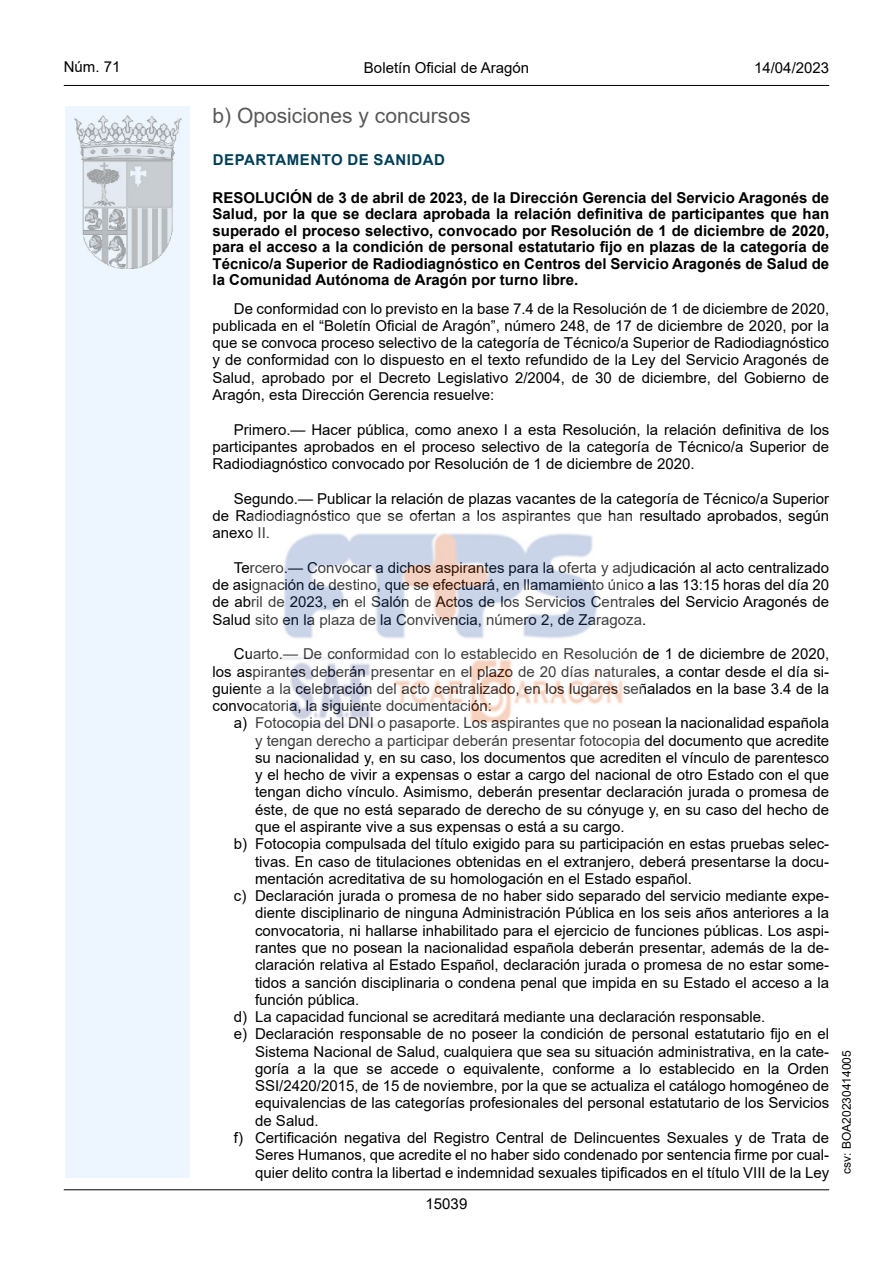
<style>
.page{position:relative;width:893px;height:1263px;background:#fff}
.page>*{position:absolute;margin:0;border:0;box-sizing:border-box;transform-origin:0 0}
.Sub_Seccion{font:21px "Arial";color:#585857}
.Sangrado_01{font:15px/17.2px "Arial";color:#000;text-align:justify}
.inicio_de_parrafo{font:15px/17.2px "Arial";color:#000;text-align:justify}
.Titulo_text{font:700 15px/16.5px "Arial";color:#000;text-align:justify}
.estilo_head-c{font:15px "Arial";color:#000}
.emisor_text{font:15px "Arial Bold MT2";letter-spacing:.035em;color:#003f58}
.estilo_head-d{font:15px "Arial MT2";color:#000}
.estilo_head-i{font:15px "Arial MT2";color:#000}
.numero_pagina{font:15px "Arial MT2";color:#000}
.estilo_head-i-2{font:12px "Arial MT2";color:#000}
.s1{font-family:"Arial Bold MT2";font-weight:400}
</style>
<div class="page">
<div style="left:65px;top:106px;width:125px;height:1072px;background:#edf6fe"></div>
<img style="left:75px;top:115px;width:106px;height:153px">
<hr style="left:64px;top:85px;width:765px;height:1px;background:#000">
<hr style="left:64px;top:1189px;width:765px;height:1px;background:#000">
<img style="left:279px;top:533px;width:344px;height:194px">
<p class="estilo_head-i" style="left:64px;top:57px;width:58px">Núm. 71</p>
<p class="estilo_head-c" style="left:364px;top:57px;width:167px">Boletín Oficial de Aragón</p>
<p class="estilo_head-d" style="left:754px;top:57px;width:77px">14/04/2023</p>
<h4 class="Sub_Seccion" style="left:213px;top:101px;width:259px">b) Oposiciones y concursos</h4>
<h5 class="emisor_text" style="left:213px;top:149px;width:234px">DEPARTAMENTO DE SANIDAD</h5>
<p class="Titulo_text" style="left:213px;top:189px;width:618px"><span class="s1">RESOLUCIÓN de 3 de abril de 2023, de la Dirección Gerencia del Servicio Aragonés de </span>Salud, por la que se declara aprobada la relación definitiva de participantes que han superado el proceso selectivo, convocado por Resolución de 1 de diciembre de 2020, para el acceso a la condición de personal estatutario fijo en plazas de la categoría de Técnico/a Superior de Radiodiagnóstico en Centros del Servicio Aragonés de Salud de la Comunidad Autónoma de Aragón por turno libre.</p>
<p class="inicio_de_parrafo" style="left:213px;top:300px;width:618px;text-indent:21px">De conformidad con lo previsto en la base 7.4 de la Resolución de 1 de diciembre de 2020, publicada en el “Boletín Oficial de Aragón”, número 248, de 17 de diciembre de 2020, por la que se convoca proceso selectivo de la categoría de Técnico/a Superior de Radiodiagnóstico y de conformidad con lo dispuesto en el texto refundido de la Ley del Servicio Aragonés de Salud, aprobado por el Decreto Legislativo 2/2004, de 30 de diciembre, del Gobierno de Aragón, esta Dirección Gerencia resuelve:</p>
<p class="inicio_de_parrafo" style="left:213px;top:421px;width:618px;text-indent:21px">Primero.— Hacer pública, como anexo I a esta Resolución, la relación definitiva de los participantes aprobados en el proceso selectivo de la categoría de Técnico/a Superior de Radiodiagnóstico convocado por Resolución de 1 de diciembre de 2020.</p>
<p class="inicio_de_parrafo" style="left:213px;top:490px;width:618px;text-indent:21px">Segundo.— Publicar la relación de plazas vacantes de la categoría de Técnico/a Superior de Radiodiagnóstico que se ofertan a los aspirantes que han resultado aprobados, según anexo II.</p>
<p class="inicio_de_parrafo" style="left:213px;top:559px;width:618px;text-indent:21px">Tercero.— Convocar a dichos aspirantes para la oferta y adjudicación al acto centralizado de asignación de destino, que se efectuará, en llamamiento único a las 13:15 horas del día 20 de abril de 2023, en el Salón de Actos de los Servicios Centrales del Servicio Aragonés de Salud sito en la plaza de la Convivencia, número 2, de Zaragoza.</p>
<p class="inicio_de_parrafo" style="left:213px;top:645px;width:618px;text-indent:21px">Cuarto.— De conformidad con lo establecido en Resolución de 1 de diciembre de 2020, los aspirantes deberán presentar en el plazo de 20 días naturales, a contar desde el día si&shy;guiente a la celebración del acto centralizado, en los lugares señalados en la base 3.4 de la convocatoria, la siguiente documentación:</p>
<p class="Sangrado_01" style="left:255px;top:714px;width:576px;text-indent:-21px">a) Fotocopia del DNI o pasaporte. Los aspirantes que no posean la nacionalidad española y tengan derecho a participar deberán presentar fotocopia del documento que acredite su nacionalidad y, en su caso, los documentos que acrediten el vínculo de parentesco y el hecho de vivir a expensas o estar a cargo del nacional de otro Estado con el que tengan dicho vínculo. Asimismo, deberán presentar declaración jurada o promesa de éste, de que no está separado de derecho de su cónyuge y, en su caso del hecho de que el aspirante vive a sus expensas o está a su cargo.</p>
<p class="Sangrado_01" style="left:255px;top:835px;width:576px;text-indent:-21px">b) Fotocopia compulsada del título exigido para su participación en estas pruebas selec&shy;tivas. En caso de titulaciones obtenidas en el extranjero, deberá presentarse la docu&shy;mentación acreditativa de su homologación en el Estado español.</p>
<p class="Sangrado_01" style="left:255px;top:887px;width:576px;text-indent:-21px">c) Declaración jurada o promesa de no haber sido separado del servicio mediante expe&shy;diente disciplinario de ninguna Administración Pública en los seis años anteriores a la convocatoria, ni hallarse inhabilitado para el ejercicio de funciones públicas. Los aspi&shy;rantes que no posean la nacionalidad española deberán presentar, además de la de&shy;claración relativa al Estado Español, declaración jurada o promesa de no estar some&shy;tidos a sanción disciplinaria o condena penal que impida en su Estado el acceso a la función pública.</p>
<p class="Sangrado_01" style="left:234px;top:1008px;width:533px">d) La capacidad funcional se acreditará mediante una declaración responsable.</p>
<p class="Sangrado_01" style="left:255px;top:1025px;width:576px;text-indent:-21px">e) Declaración responsable de no poseer la condición de personal estatutario fijo en el Sistema Nacional de Salud, cualquiera que sea su situación administrativa, en la cate&shy;goría a la que se accede o equivalente, conforme a lo establecido en la Orden SSI/2420/2015, de 15 de noviembre, por la que se actualiza el catálogo homogéneo de equivalencias de las categorías profesionales del personal estatutario de los Servicios de Salud.</p>
<p class="Sangrado_01" style="left:255px;top:1129px;width:576px;text-indent:-21px">f) Certificación negativa del Registro Central de Delincuentes Sexuales y de Trata de Seres Humanos, que acredite el no haber sido condenado por sentencia firme por cual&shy;quier delito contra la libertad e indemnidad sexuales tipificados en el título VIII de la Ley</p>
<p class="numero_pagina" style="left:426px;top:1193px;width:43px">15039</p>
<p class="estilo_head-i-2" style="left:838px;top:1174px;width:125px;rotate:-90deg">csv: BOA20230414005</p>
</div>
